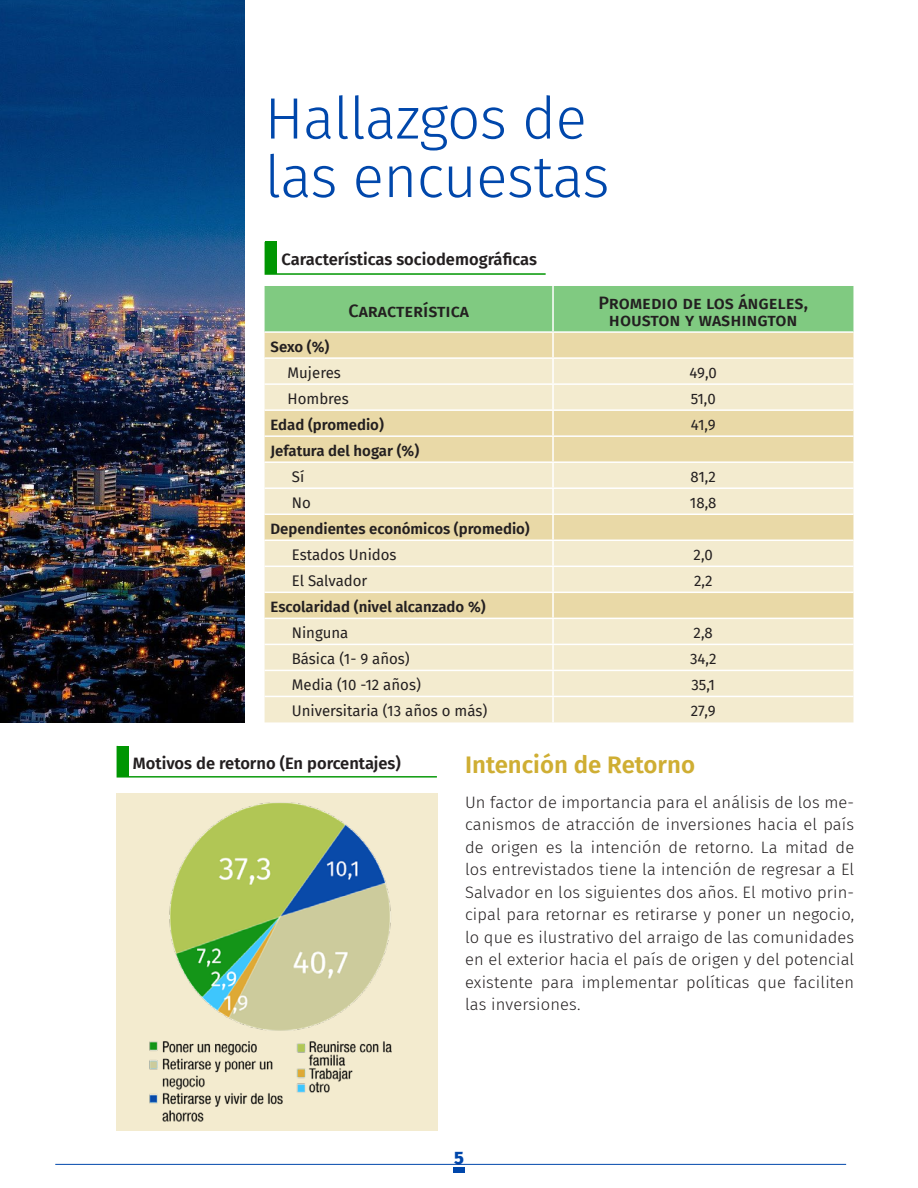
<style>
.page{position:relative;width:918px;height:1188px;background:#fff}
.page>*{position:absolute;margin:0;border:0;box-sizing:border-box;transform-origin:0 0}
.TIT1{font:300 58.35px/58.5px "Fira Sans";letter-spacing:-.01em;color:#0047ab}
.Subtitulo{font:600 24px "Fira Sans";color:#cfae33}
.TXT{font:500 18px "Fira Sans";color:#231f20}
.TXT-2{font:500 18px "Fira Sans";letter-spacing:.095em;color:#231f20}
.t1{font:800 18px "Fira Sans";color:#0047ab}
.TXT-3{font:300 16.5px/22.5px "Fira Sans";letter-spacing:.01em;color:#231f20;text-align:justify}
.TIT2{font:600 16.5px "Fira Sans";color:#231f20}
.TXT-4{font:15px "Fira Sans";color:#231f20}
.TXT-5{font:600 15px "Fira Sans";color:#231f20}
</style>
<div class="page">
<hr style="left:55px;top:1164px;width:791px;height:1px;background:#0047ab">
<div style="left:448px;top:1148px;width:22px;height:24px;background:#fff"></div>
<div style="left:453px;top:1167px;width:12px;height:5px;background:#0047ab"></div>
<div style="left:265px;top:286px;width:588px;height:45px;background:#80ca81"></div>
<div style="left:265px;top:333px;width:588px;height:24px;background:#e9d9a7"></div>
<svg style="left:265px;top:359px;width:588px;height:363px;background:#f0e6c4"></svg>
<hr style="left:552px;top:333px;width:2px;height:24px;background:#fff">
<hr style="left:552px;top:359px;width:2px;height:24px;background:#fff">
<hr style="left:265px;top:383px;width:288px;height:2px;background:#fff">
<hr style="left:553px;top:383px;width:300px;height:2px;background:#fff">
<hr style="left:552px;top:385px;width:2px;height:24px;background:#fff">
<hr style="left:265px;top:409px;width:288px;height:2px;background:#fff">
<hr style="left:553px;top:409px;width:300px;height:2px;background:#fff">
<hr style="left:552px;top:411px;width:2px;height:24px;background:#fff">
<hr style="left:265px;top:435px;width:288px;height:2px;background:#fff">
<hr style="left:553px;top:435px;width:300px;height:2px;background:#fff">
<hr style="left:552px;top:437px;width:2px;height:24px;background:#fff">
<hr style="left:265px;top:461px;width:288px;height:2px;background:#fff">
<hr style="left:553px;top:461px;width:300px;height:2px;background:#fff">
<hr style="left:552px;top:463px;width:2px;height:24px;background:#fff">
<hr style="left:265px;top:487px;width:288px;height:2px;background:#fff">
<hr style="left:553px;top:487px;width:300px;height:2px;background:#fff">
<hr style="left:552px;top:489px;width:2px;height:25px;background:#fff">
<hr style="left:265px;top:514px;width:288px;height:1px;background:#fff">
<hr style="left:553px;top:514px;width:300px;height:1px;background:#fff">
<hr style="left:552px;top:515px;width:2px;height:25px;background:#fff">
<hr style="left:265px;top:540px;width:288px;height:1px;background:#fff">
<hr style="left:553px;top:540px;width:300px;height:1px;background:#fff">
<hr style="left:552px;top:541px;width:2px;height:25px;background:#fff">
<hr style="left:265px;top:566px;width:288px;height:1px;background:#fff">
<hr style="left:553px;top:566px;width:300px;height:1px;background:#fff">
<hr style="left:552px;top:567px;width:2px;height:25px;background:#fff">
<hr style="left:265px;top:592px;width:288px;height:1px;background:#fff">
<hr style="left:553px;top:592px;width:300px;height:1px;background:#fff">
<hr style="left:552px;top:593px;width:2px;height:25px;background:#fff">
<hr style="left:265px;top:618px;width:288px;height:1px;background:#fff">
<hr style="left:553px;top:618px;width:300px;height:1px;background:#fff">
<hr style="left:552px;top:619px;width:2px;height:25px;background:#fff">
<hr style="left:265px;top:644px;width:288px;height:1px;background:#fff">
<hr style="left:553px;top:644px;width:300px;height:1px;background:#fff">
<hr style="left:552px;top:645px;width:2px;height:25px;background:#fff">
<hr style="left:265px;top:670px;width:288px;height:1px;background:#fff">
<hr style="left:553px;top:670px;width:300px;height:1px;background:#fff">
<hr style="left:552px;top:671px;width:2px;height:25px;background:#fff">
<hr style="left:265px;top:696px;width:288px;height:1px;background:#fff">
<hr style="left:553px;top:696px;width:300px;height:1px;background:#fff">
<hr style="left:552px;top:697px;width:2px;height:25px;background:#fff">
<hr style="left:552px;top:286px;width:2px;height:45px;background:#fff">
<img style="left:0;top:0;width:244px;height:722px">
<svg style="left:264px;top:241px;width:282px;height:34px"></svg>
<div style="left:265px;top:242px;width:12px;height:32px;background:#009602"></div>
<div style="left:117px;top:793px;width:321px;height:338px;background:#f3ebcf"></div>
<svg style="left:116px;top:745px;width:321px;height:33px"></svg>
<div style="left:117px;top:746px;width:12px;height:31px;background:#009602"></div>
<img style="left:149px;top:802px;width:243px;height:320px">
<p class="TIT1" style="left:265px;top:89px;width:346px">Hallazgos de las encuestas</p>
<p class="TIT2" style="left:282px;top:245px;width:257px">Características sociodemográficas</p>
<p class="TXT-2" style="left:348px;top:297px;width:122px">Característica</p>
<p class="TXT" style="left:599px;top:288px;width:211px">Promedio de los ángeles,</p>
<p class="TXT" style="left:609px;top:305px;width:190px">houston y washington</p>
<p class="TXT-5" style="left:271px;top:335px;width:60px">Sexo (%)</p>
<p class="TXT-4" style="left:288px;top:362px;width:55px">Mujeres</p>
<p class="TXT-4" style="left:690px;top:362px;width:29px">49,0</p>
<p class="TXT-4" style="left:288px;top:388px;width:63px">Hombres</p>
<p class="TXT-4" style="left:691px;top:388px;width:27px">51,0</p>
<p class="TXT-5" style="left:271px;top:413px;width:115px">Edad (promedio)</p>
<p class="TXT-4" style="left:691px;top:414px;width:26px">41,9</p>
<p class="TXT-5" style="left:271px;top:439px;width:150px">Jefatura del hogar (%)</p>
<p class="TXT-4" style="left:292px;top:466px;width:14px">Sí</p>
<p class="TXT-4" style="left:691px;top:466px;width:27px">81,2</p>
<p class="TXT-4" style="left:292px;top:492px;width:21px">No</p>
<p class="TXT-4" style="left:690px;top:492px;width:28px">18,8</p>
<p class="TXT-5" style="left:271px;top:517px;width:261px">Dependientes económicos (promedio)</p>
<p class="TXT-4" style="left:292px;top:544px;width:106px">Estados Unidos</p>
<p class="TXT-4" style="left:694px;top:544px;width:21px">2,0</p>
<p class="TXT-4" style="left:292px;top:570px;width:77px">El Salvador</p>
<p class="TXT-4" style="left:694px;top:570px;width:20px">2,2</p>
<p class="TXT-5" style="left:271px;top:595px;width:217px">Escolaridad (nivel alcanzado %)</p>
<p class="TXT-4" style="left:292px;top:622px;width:58px">Ninguna</p>
<p class="TXT-4" style="left:694px;top:622px;width:21px">2,8</p>
<p class="TXT-4" style="left:292px;top:648px;width:120px">Básica (1- 9 años)</p>
<p class="TXT-4" style="left:690px;top:648px;width:28px">34,2</p>
<p class="TXT-4" style="left:292px;top:674px;width:131px">Media (10 -12 años)</p>
<p class="TXT-4" style="left:691px;top:674px;width:25px">35,1</p>
<p class="TXT-4" style="left:292px;top:700px;width:197px">Universitaria (13 años o más)</p>
<p class="TXT-4" style="left:691px;top:700px;width:27px">27,9</p>
<p class="Subtitulo" style="left:465px;top:744px;width:232px">Intención de Retorno</p>
<p class="TXT-3" style="left:465px;top:791px;width:391px">Un factor de importancia para el análisis de los me&shy;canismos de atracción de inversiones hacia el país de origen es la intención de retorno. La mitad de los entrevistados tiene la intención de regresar a El Salvador en los siguientes dos años. El motivo prin&shy;cipal para retornar es retirarse y poner un negocio, lo que es ilustrativo del arraigo de las comunidades en el exterior hacia el país de origen y del potencial existente para implementar políticas que faciliten las inversiones.</p>
<p class="TIT2" style="left:133px;top:749px;width:269px">Motivos de retorno (En porcentajes)</p>
<p class="t1" style="left:454px;top:1143px;width:11px">5</p>
</div>
